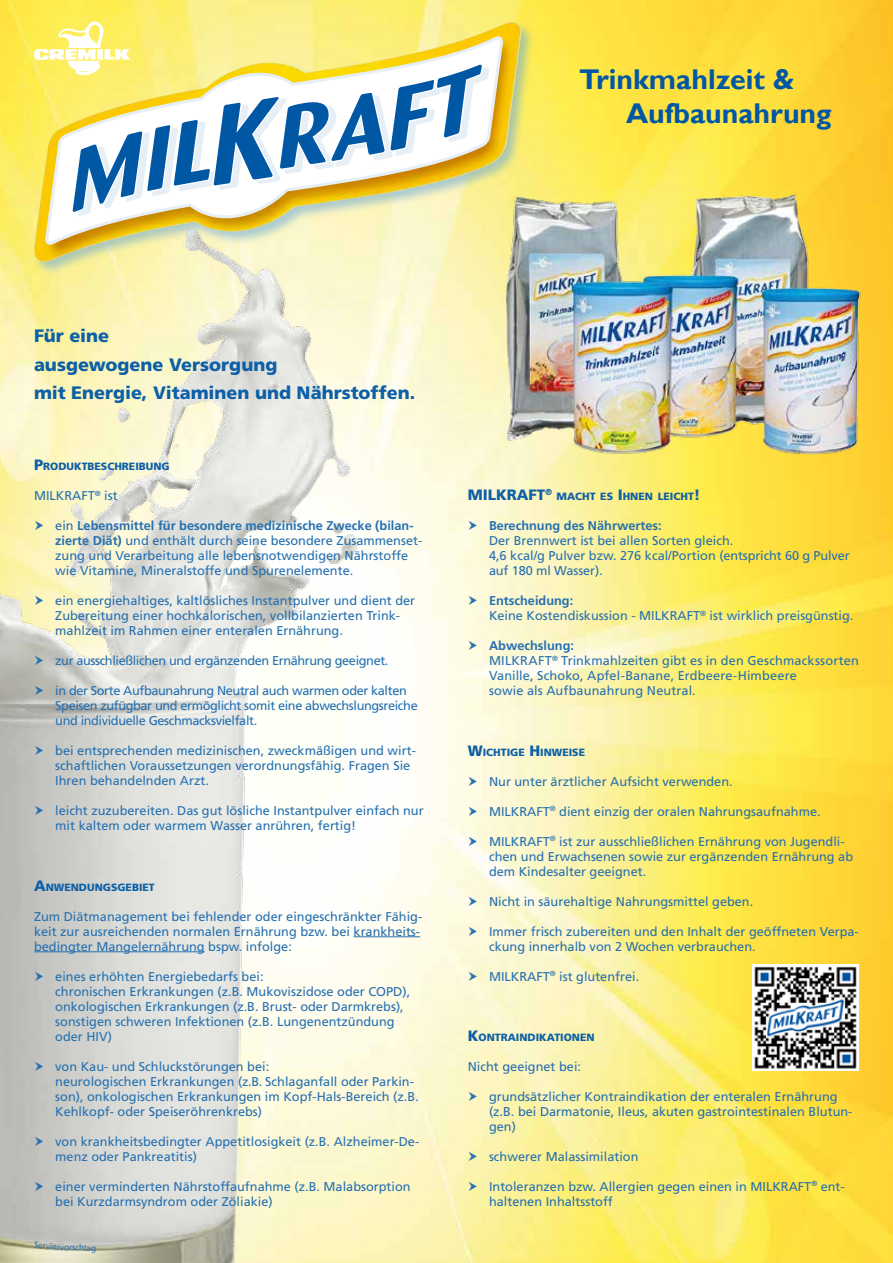
<style>
.page{position:relative;width:893px;height:1263px;background:#fff}
.page>*{position:absolute;margin:0;border:0;box-sizing:border-box;transform-origin:0 0}
.t1{font:700 28.5px/34.2px "Gill Sans";color:#0057a3}
.t2{font:900 18px/28.5px "Frutiger LT Std";color:#0d60a7}
.t3{font:900 15px "Frutiger LT Std";color:#0d60a7}
.t4{font:12.75px/15px "Frutiger LT Std";color:#2670b1}
.t5{font:12.75px/15px "Frutiger LT Std";letter-spacing:-.03em;color:#2670b1}
.t6{font:700 12.75px "Frutiger LT Std";color:#2670b1}
.t7{font:900 10.5px "Frutiger LT Std";color:#0d60a7}
.t8{font:8.25px "Frutiger LT Std";color:#2670b1}
.s1{font-size:15px}
.s2{font-weight:700}
</style>
<div class="page">
<img style="left:0;top:0;width:893px;height:1263px">
<img style="left:0;top:39px;width:357px;height:1224px">
<img style="left:478px;top:158px;width:415px;height:326px">
<img style="left:753px;top:964px;width:106px;height:106px">
<div style="left:33px;top:21px;width:502px;height:255px;background:#69a6d6;opacity:.54"></div>
<img style="left:33px;top:22px;width:488px;height:240px">
<svg style="left:45px;top:34px;width:458px;height:212px;background:#efe08e"></svg>
<svg style="left:47px;top:38px;width:453px;height:205px;background:#ece09d"></svg>
<svg style="left:34px;top:21px;width:456px;height:195px"></svg>
<hr style="left:354px;top:936px;width:66px;height:1px;background:#2670b1">
<hr style="left:34px;top:951px;width:171px;height:1px;background:#2670b1">
<svg style="left:35px;top:521px;width:8px;height:9px"></svg>
<svg style="left:35px;top:596px;width:8px;height:9px"></svg>
<svg style="left:35px;top:656px;width:8px;height:9px"></svg>
<svg style="left:35px;top:686px;width:8px;height:9px"></svg>
<svg style="left:35px;top:746px;width:8px;height:9px"></svg>
<svg style="left:35px;top:806px;width:8px;height:9px"></svg>
<svg style="left:35px;top:971px;width:8px;height:9px"></svg>
<svg style="left:35px;top:1061px;width:8px;height:9px"></svg>
<svg style="left:35px;top:1136px;width:8px;height:9px"></svg>
<svg style="left:35px;top:1181px;width:8px;height:9px"></svg>
<svg style="left:469px;top:521px;width:8px;height:9px"></svg>
<svg style="left:469px;top:596px;width:8px;height:9px"></svg>
<svg style="left:469px;top:641px;width:8px;height:9px"></svg>
<svg style="left:469px;top:776px;width:8px;height:9px"></svg>
<svg style="left:469px;top:806px;width:8px;height:9px"></svg>
<svg style="left:469px;top:836px;width:8px;height:9px"></svg>
<svg style="left:469px;top:896px;width:8px;height:9px"></svg>
<svg style="left:469px;top:926px;width:8px;height:9px"></svg>
<svg style="left:469px;top:971px;width:8px;height:9px"></svg>
<svg style="left:469px;top:1091px;width:8px;height:9px"></svg>
<svg style="left:469px;top:1151px;width:8px;height:9px"></svg>
<svg style="left:469px;top:1181px;width:8px;height:9px"></svg>
<svg style="left:34px;top:1241px;width:50px;height:9px"></svg>
<h1 class="t1" style="left:626px;top:63px;width:207px;text-indent:-47px">Trinkmahlzeit &amp;<br>Aufbaunahrung</h1>
<h2 class="t2" style="left:34px;top:322px;width:383px">Für eine<br>ausgewogene Versorgung<br>mit Energie, Vitaminen und Nährstoffen.</h2>
<p class="t7" style="left:34px;top:460px;width:137px"><span class="s1">P</span>RODUKTBESCHREIBUNG</p>
<p class="t4" style="left:34px;top:489px;width:85px">MILKRAFT<sup>®</sup> ist</p>
<p class="t4" style="left:55px;top:519px;width:369px">ein <span class="s2">Lebensmittel für besondere medizinische Zwecke (bilan&shy;zierte Diät)</span> und enthält durch seine besondere Zusammenset&shy;zung und Verarbeitung alle lebensnotwendigen Nährstoffe wie Vitamine, Mineralstoffe und Spurenelemente.</p>
<p class="t4" style="left:55px;top:594px;width:361px">ein energiehaltiges, kaltlösliches Instantpulver und dient der<br>Zubereitung einer hochkalorischen, vollbilanzierten Trink&shy;mahlzeit im Rahmen einer enteralen Ernährung.</p>
<p class="t5" style="left:55px;top:654px;width:335px">zur ausschließlichen und ergänzenden Ernährung geeignet.</p>
<p class="t5" style="left:55px;top:684px;width:364px">in der Sorte Aufbaunahrung Neutral auch warmen oder kalten<br>Speisen zufügbar und ermöglicht somit eine abwechslungsreiche und individuelle Geschmacksvielfalt.</p>
<p class="t4" style="left:55px;top:744px;width:362px">bei entsprechenden medizinischen, zweckmäßigen und wirt&shy;schaftlichen Voraussetzungen verordnungsfähig. Fragen Sie<br>Ihren behandelnden Arzt.</p>
<p class="t4" style="left:55px;top:803px;width:370px">leicht zuzubereiten. Das gut lösliche Instantpulver einfach nur mit kaltem oder warmem Wasser anrühren, fertig!</p>
<p class="t7" style="left:34px;top:880px;width:122px"><span class="s1">A</span>NWENDUNGSGEBIET</p>
<p class="t4" style="left:34px;top:909px;width:390px">Zum Diätmanagement bei fehlender oder eingeschränkter Fähig&shy;keit zur ausreichenden normalen Ernährung bzw. bei krankheits&shy;bedingter Mangelernährung bspw. infolge:</p>
<p class="t4" style="left:55px;top:969px;width:356px">eines erhöhten Energiebedarfs bei:<br>chronischen Erkrankungen (z.B. Mukoviszidose oder COPD), onkologischen Erkrankungen (z.B. Brust- oder Darmkrebs), sonstigen schweren Infektionen (z.B. Lungenentzündung oder HIV)</p>
<p class="t4" style="left:55px;top:1059px;width:365px">von Kau- und Schluckstörungen bei:<br>neurologischen Erkrankungen (z.B. Schlaganfall oder Parkin&shy;son), onkologischen Erkrankungen im Kopf-Hals-Bereich (z.B.<br>Kehlkopf- oder Speiseröhrenkrebs)</p>
<p class="t4" style="left:55px;top:1133px;width:365px">von krankheitsbedingter Appetitlosigkeit (z.B. Alzheimer-De&shy;menz oder Pankreatitis)</p>
<p class="t4" style="left:55px;top:1178px;width:357px">einer verminderten Nährstoffaufnahme (z.B. Malabsorption bei Kurzdarmsyndrom oder Zöliakie)</p>
<p class="t8" style="left:84px;top:1243px;width:13px">lag</p>
<p class="t3" style="left:468px;top:486px;width:86px">MILKRAFT<sup>®</sup></p>
<p class="t7" style="left:557px;top:490px;width:145px">MACHT ES <span class="s1">I</span> HNEN LEICHT<span class="s1">!</span></p>
<p class="t6" style="left:489px;top:518px;width:174px">Berechnung des Nährwertes:</p>
<p class="t4" style="left:489px;top:534px;width:362px">Der Brennwert ist bei allen Sorten gleich.<br>4,6 kcal/g Pulver bzw. 276 kcal/Portion (entspricht 60 g Pulver auf 180 ml Wasser).</p>
<p class="t4" style="left:489px;top:594px;width:366px"><span class="s2">Entscheidung:<br></span>Keine Kostendiskussion - MILKRAFT<sup>®</sup> ist wirklich preisgünstig.</p>
<p class="t6" style="left:489px;top:638px;width:86px">Abwechslung:</p>
<p class="t4" style="left:489px;top:654px;width:21px">Milkraft</p>
<p class="t4" style="left:489px;top:654px;width:371px;text-indent:63px"><sup>®</sup> Trinkmahlzeiten gibt es in den Geschmackssorten<br>Vanille, Schoko, Apfel-Banane, Erdbeere-Himbeere<br>sowie als Aufbaunahrung Neutral.</p>
<p class="t7" style="left:468px;top:745px;width:119px"><span class="s1">W</span>ICHTIGE <span class="s1">H</span> INWEISE</p>
<p class="t4" style="left:489px;top:774px;width:245px">Nur unter ärztlicher Aufsicht verwenden.</p>
<p class="t4" style="left:489px;top:804px;width:333px">MILKRAFT<sup>®</sup> dient einzig der oralen Nahrungsaufnahme.</p>
<p class="t4" style="left:489px;top:834px;width:366px">MILKRAFT<sup>®</sup> ist zur ausschließlichen Ernährung von Jugendli&shy;chen und Erwachsenen sowie zur ergänzenden Ernährung ab dem Kindesalter geeignet.</p>
<p class="t4" style="left:489px;top:894px;width:266px">Nicht in säurehaltige Nahrungsmittel geben.</p>
<p class="t4" style="left:489px;top:924px;width:371px">Immer frisch zubereiten und den Inhalt der geöffneten Verpa&shy;ckung innerhalb von 2 Wochen verbrauchen.</p>
<p class="t4" style="left:489px;top:969px;width:152px">MILKRAFT<sup>®</sup> ist glutenfrei.</p>
<p class="t7" style="left:468px;top:1030px;width:128px"><span class="s1">K</span>ONTRAINDIKATIONEN</p>
<p class="t4" style="left:468px;top:1059px;width:115px">Nicht geeignet bei:</p>
<p class="t4" style="left:489px;top:1089px;width:365px">grundsätzlicher Kontraindikation der enteralen Ernährung (z.B. bei Darmatonie, Ileus, akuten gastrointestinalen Blutun&shy;gen)</p>
<p class="t4" style="left:489px;top:1149px;width:151px">schwerer Malassimilation</p>
<p class="t4" style="left:489px;top:1179px;width:357px">Intoleranzen bzw. Allergien gegen einen in MILKRAFT<sup>®</sup> ent&shy;haltenen Inhaltsstoff</p>
</div>
